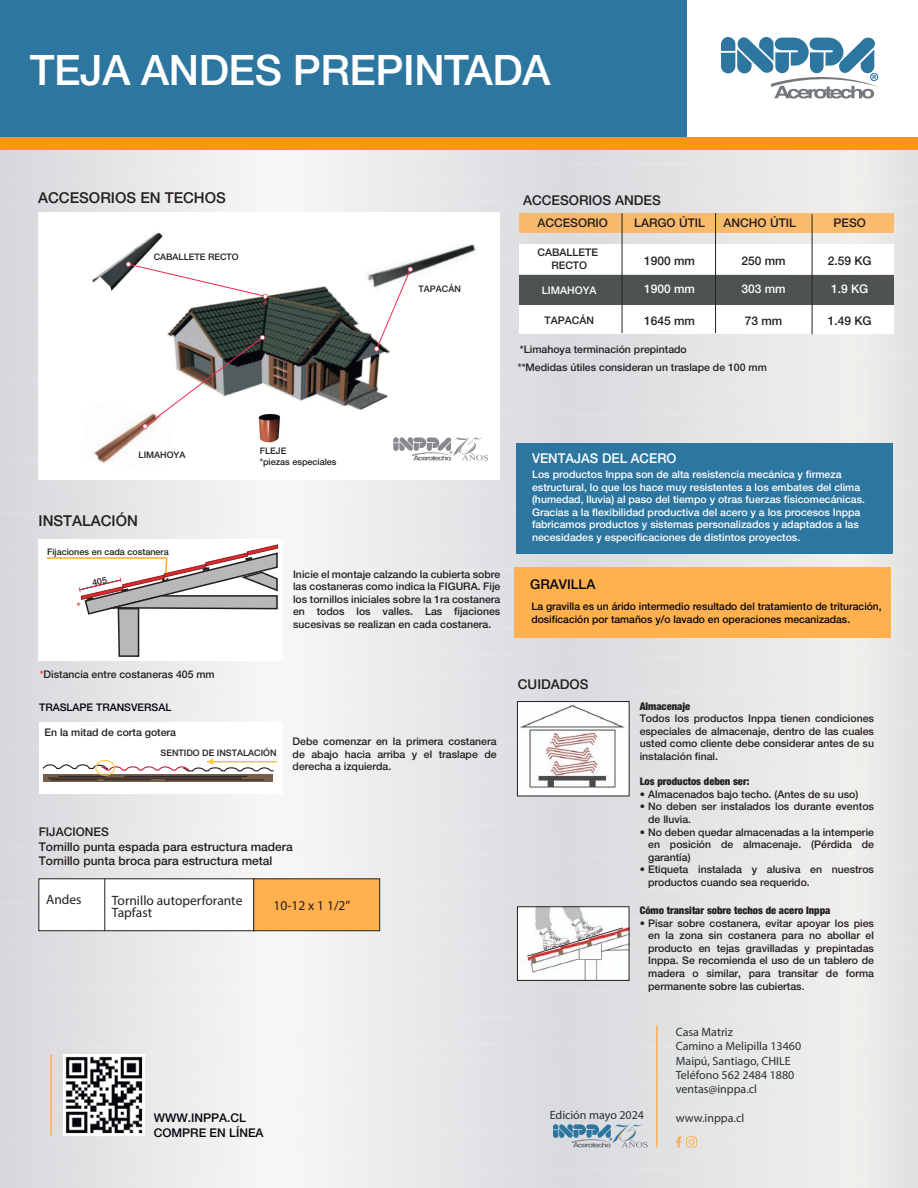
<style>
.page{position:relative;width:918px;height:1188px;background:#fff}
.page>*{position:absolute;margin:0;border:0;box-sizing:border-box;transform-origin:0 0}
.t1{font:500 42px "Helvetica Neue";letter-spacing:-.01em;color:#fff}
.t2{font:500 15px "Helvetica Neue";color:#241f1f}
.t3{font:13.5px/12px "Myriad Pro";color:#241f1f}
.t4{font:500 13.5px "Helvetica Neue";color:#241f1f}
.t5{font:500 13.5px "Helvetica Neue";color:#fff}
.t6{font:500 13.5px "Helvetica Neue";color:#05050a}
.t7{font:500 12px/14.5px "Helvetica Neue";color:#241f1f}
.t8{font:12px/14.4px "Myriad Pro";color:#283031}
.t9{font:500 12px "Helvetica Neue";color:#05050a}
.t10{font:500 12px "Helvetica Neue";color:#fff}
.t11{font:500 10.5px/12.6px "Helvetica Neue";color:#241f1f;text-align:justify}
.t12{font:500 10.5px/12.6px "Helvetica Neue";color:#fff}
.t13{font:500 10.5px/12.6px "Helvetica Neue";color:#05050a}
.t14{font:900 condensed 10.5px "Helvetica Neue";color:#241f1f}
.t15{font:500 10.5px "Helvetica Neue";color:#f13230}
.t16{font:500 9px/10.8px "Helvetica Neue";color:#241f1f}
.s1{color:#f13230}
</style>
<div class="page">
<img style="left:0;top:150px;width:918px;height:1038px">
<div style="left:0;top:0;width:686px;height:139px;background:#2d76a0"></div>
<div style="left:0;top:138px;width:918px;height:12px;background:#f9951b"></div>
<svg style="left:721px;top:37px;width:158px;height:62px"></svg>
<svg style="left:676px;top:1136px;width:21px;height:12px"></svg>
<hr style="left:656px;top:1025px;width:2px;height:123px;background:#ffb04f">
<hr style="left:50px;top:1054px;width:2px;height:82px;background:#ffb04f">
<img style="left:63px;top:1054px;width:81px;height:81px">
<img style="left:519px;top:703px;width:108px;height:91px">
<div style="left:517px;top:701px;width:112px;height:95px;border:1px solid #241f1f"></div>
<div style="left:516px;top:443px;width:377px;height:111px;background:#2d76a0"></div>
<div style="left:514px;top:567px;width:377px;height:71px;background:#ffb04f"></div>
<div style="left:39px;top:540px;width:244px;height:121px;background:#fff"></div>
<div style="left:39px;top:722px;width:244px;height:71px;background:#fff"></div>
<svg style="left:43px;top:774px;width:230px;height:8px"></svg>
<hr style="left:48px;top:778px;width:95px;height:1px;background:#241f1f">
<hr style="left:50px;top:780px;width:48px;height:1px;background:#241f1f">
<hr style="left:58px;top:776px;width:48px;height:1px;background:#241f1f">
<hr style="left:104px;top:780px;width:47px;height:1px;background:#241f1f">
<hr style="left:124px;top:776px;width:123px;height:1px;background:#241f1f">
<hr style="left:165px;top:780px;width:99px;height:1px;background:#241f1f">
<hr style="left:143px;top:778px;width:99px;height:1px;background:#241f1f">
<div style="left:95px;top:760px;width:20px;height:16px;border:1px solid #ffc740;border-radius:50%"></div>
<hr style="left:212px;top:761px;width:65px;height:1px;background:#ffc740">
<svg style="left:42px;top:758px;width:233px;height:14px"></svg>
<svg style="left:553px;top:1124px;width:95px;height:24px;background:#a3b8c6"></svg>
<div style="left:39px;top:212px;width:461px;height:268px;background:#fff"></div>
<svg style="left:393px;top:437px;width:95px;height:24px"></svg>
<img style="left:167px;top:286px;width:223px;height:124px">
<img style="left:93px;top:420px;width:55px;height:44px">
<img style="left:142px;top:335px;width:123px;height:94px">
<img style="left:92px;top:232px;width:71px;height:59px">
<img style="left:362px;top:244px;width:114px;height:50px">
<svg style="left:374px;top:266px;width:39px;height:86px"></svg>
<svg style="left:126px;top:261px;width:142px;height:38px"></svg>
<div style="left:519px;top:213px;width:375px;height:20px;background:#f9ba6d"></div>
<div style="left:520px;top:244px;width:374px;height:30px;background:#fff"></div>
<div style="left:520px;top:305px;width:374px;height:29px;background:#fff"></div>
<div style="left:520px;top:275px;width:374px;height:30px;background:#4e5253"></div>
<hr style="left:622px;top:213px;width:1px;height:120px;background:#241f1f">
<hr style="left:715px;top:213px;width:1px;height:120px;background:#241f1f">
<hr style="left:812px;top:214px;width:1px;height:120px;background:#241f1f">
<img style="left:519px;top:909px;width:108px;height:70px">
<div style="left:517px;top:907px;width:112px;height:74px;border:1px solid #241f1f"></div>
<svg style="left:527px;top:928px;width:96px;height:29px"></svg>
<img style="left:239px;top:410px;width:42px;height:33px">
<div style="left:38px;top:878px;width:217px;height:53px;background:#fff;border:1px solid #241f1f"></div>
<div style="left:253px;top:878px;width:127px;height:53px;background:#ffb04f;border:1px solid #241f1f"></div>
<hr style="left:104px;top:879px;width:1px;height:52px;background:#241f1f">
<svg style="left:46px;top:545px;width:233px;height:112px"></svg>
<h1 class="t1" style="left:30px;top:45px;width:522px">TEJA ANDES PREPINTADA</h1>
<h2 class="t2" style="left:38px;top:189px;width:189px">ACCESORIOS EN TECHOS</h2>
<p class="t16" style="left:154px;top:251px;width:87px">CABALLETE RECTO</p>
<p class="t16" style="left:419px;top:283px;width:44px">TAPACÁN</p>
<p class="t4" style="left:523px;top:192px;width:139px">ACCESORIOS ANDES</p>
<p class="t7" style="left:537px;top:216px;width:72px">ACCESORIO</p>
<p class="t7" style="left:634px;top:216px;width:72px">LARGO ÚTIL</p>
<p class="t7" style="left:724px;top:216px;width:74px">ANCHO ÚTIL</p>
<p class="t7" style="left:833px;top:216px;width:34px">PESO</p>
<p class="t11" style="left:538px;top:246px;width:62px;text-align:center">CABALLETE<br>RECTO</p>
<p class="t12" style="left:542px;top:284px;width:56px">LIMAHOYA</p>
<p class="t11" style="left:545px;top:314px;width:51px">TAPACÁN</p>
<p class="t7" style="left:741px;top:254px;width:46px">250 mm</p>
<p class="t7" style="left:828px;top:254px;width:46px">2.59 KG</p>
<p class="t10" style="left:831px;top:281px;width:39px">1.9 KG</p>
<p class="t7" style="left:745px;top:314px;width:39px">73 mm</p>
<p class="t7" style="left:828px;top:313px;width:46px">1.49 KG</p>
<p class="t7" style="left:644px;top:254px;width:52px">1900 mm</p>
<p class="t10" style="left:644px;top:281px;width:52px">1900 mm</p>
<p class="t10" style="left:741px;top:281px;width:46px">303 mm</p>
<p class="t7" style="left:644px;top:314px;width:52px">1645 mm</p>
<p class="t11" style="left:518px;top:341px;width:250px;line-height:17.5px">*Limahoya terminación prepintado<br>**Medidas útiles consideran un traslape de 100 mm</p>
<p class="t16" style="left:139px;top:449px;width:48px">LIMAHOYA</p>
<h2 class="t2" style="left:39px;top:512px;width:101px">INSTALACIÓN</h2>
<p class="t16" style="left:47px;top:546px;width:123px">Fijaciones en cada costanera</p>
<p class="t15" style="left:77px;top:600px;width:5px">*</p>
<p class="t11" style="left:40px;top:668px;width:177px"><span class="s1">*</span>Distancia entre costaneras 405 mm</p>
<p class="t13" style="left:39px;top:701px;width:134px">TRASLAPE TRANSVERSAL</p>
<p class="t16" style="left:260px;top:445px;width:78px">FLEJE<br>*piezas especiales</p>
<p class="t11" style="left:293px;top:567px;width:209px">Inicie el montaje calzando la cubierta sobre las costaneras como indica la FIGURA. Fije los tornillos iniciales sobre la 1ra costanera en todos los valles. Las fijaciones sucesivas se realizan en cada costanera.</p>
<p class="t11" style="left:44px;top:726px;width:133px">En la mitad de corta gotera</p>
<p class="t16" style="left:161px;top:748px;width:118px">SENTIDO DE INSTALACIÓN</p>
<p class="t11" style="left:293px;top:735px;width:206px">Debe comenzar en la primera costanera de abajo hacia arriba y el traslape de derecha a izquierda.</p>
<p class="t7" style="left:39px;top:824px;width:255px">FIJACIONES<br>Tornillo punta espada para estructura madera<br>Tornillo punta broca para estructura metal</p>
<p class="t3" style="left:46px;top:894px;width:37px">Andes</p>
<p class="t3" style="left:112px;top:895px;width:132px">Tornillo autoperforante<br>Tapfast</p>
<p class="t3" style="left:273px;top:899px;width:78px">10-12 x 1 1/2”</p>
<p class="t5" style="left:532px;top:450px;width:146px">VENTAJAS DEL ACERO</p>
<p class="t12" style="left:532px;top:468px;width:335px">Los productos Inppa son de alta resistencia mecánica y firmeza estructural, lo que los hace muy resistentes a los embates del clima (humedad, lluvia) al paso del tiempo y otras fuerzas físicomecánicas.<br>Gracias a la flexibilidad productiva del acero y a los procesos Inppa fabricamos productos y sistemas personalizados y adaptados a las necesidades y especificaciones de distintos proyectos.</p>
<p class="t6" style="left:530px;top:576px;width:67px">GRAVILLA</p>
<p class="t13" style="left:531px;top:600px;width:352px">La gravilla es un árido intermedio resultado del tratamiento de trituración, dosificación por tamaños y/o lavado en operaciones mecanizadas.</p>
<p class="t4" style="left:518px;top:676px;width:72px">CUIDADOS</p>
<p class="t14" style="left:640px;top:699px;width:52px">Almacenaje</p>
<p class="t11" style="left:640px;top:712px;width:236px">Todos los productos Inppa tienen condiciones especiales de almacenaje, dentro de las cuales usted como cliente debe considerar antes de su instalación final.</p>
<p class="t14" style="left:640px;top:775px;width:111px">Los productos deben ser:</p>
<p class="t11" style="left:640px;top:788px;width:220px">• Almacenados bajo techo. (Antes de su uso)</p>
<p class="t11" style="left:648px;top:800px;width:227px;text-indent:-9px">• No deben ser instalados los durante eventos de lluvia.</p>
<p class="t11" style="left:648px;top:826px;width:227px;text-indent:-9px">• No deben quedar almacenadas a la intemperie en posición de almacenaje. (Pérdida de garantía)</p>
<p class="t11" style="left:648px;top:863px;width:227px;text-indent:-9px">• Etiqueta instalada y alusiva en nuestros productos cuando sea requerido.</p>
<p class="t14" style="left:640px;top:904px;width:192px">Cómo transitar sobre techos de acero Inppa</p>
<p class="t11" style="left:648px;top:917px;width:227px;text-indent:-9px">• Pisar sobre costanera, evitar apoyar los pies en la zona sin costanera para no abollar el producto en tejas gravilladas y prepintadas Inppa. Se recomienda el uso de un tablero de madera o similar, para transitar de forma permanente sobre las cubiertas.</p>
<p class="t8" style="left:676px;top:1024px;width:127px">Casa Matriz<br>Camino a Melipilla 13460<br>Maipú, Santiago, CHILE<br>Teléfono 562 2484 1880 ventas@inppa.cl</p>
<p class="t8" style="left:550px;top:1108px;width:96px">Edición mayo 2024</p>
<p class="t9" style="left:154px;top:1111px;width:94px">WWW.INPPA.CL</p>
<p class="t8" style="left:676px;top:1111px;width:70px">www.inppa.cl</p>
<p class="t9" style="left:154px;top:1125px;width:111px">COMPRE EN LÍNEA</p>
</div>
